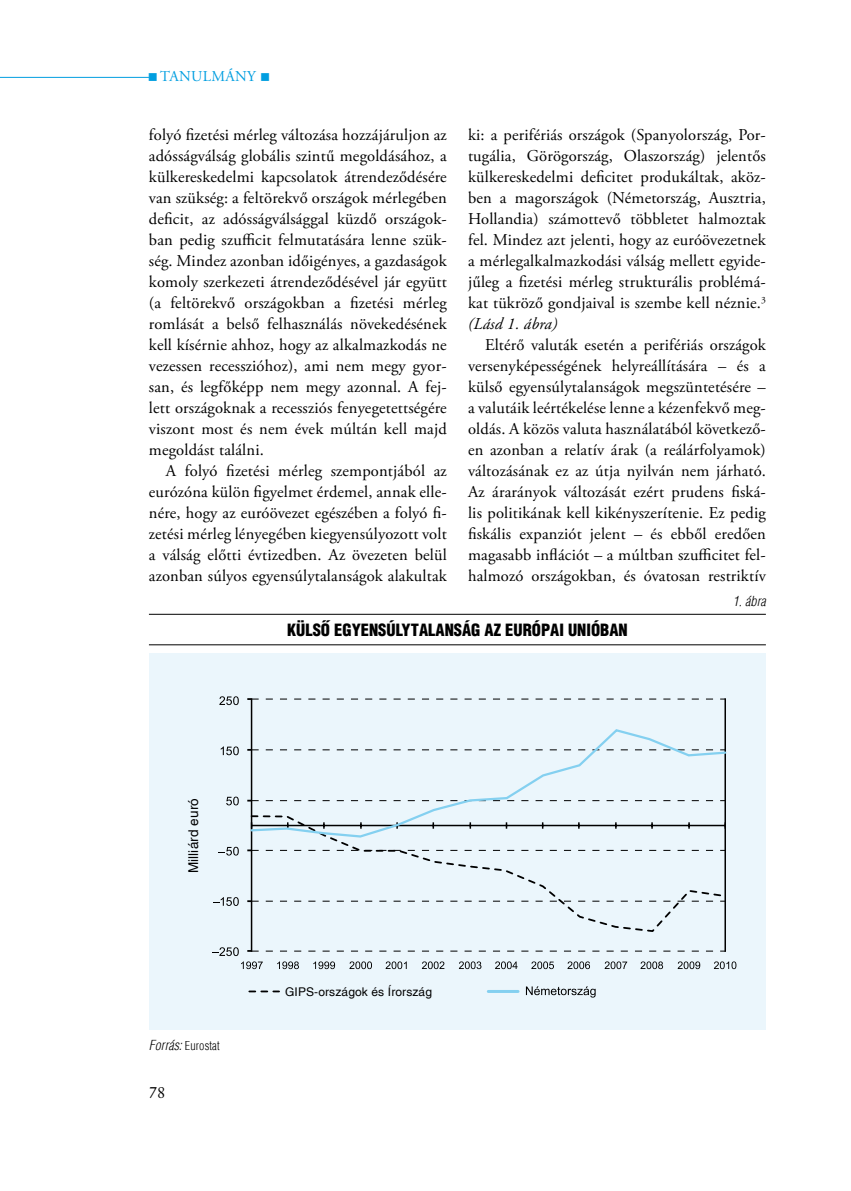
<style>
.page{position:relative;width:851px;height:1191px;background:#fff}
.page>*{position:absolute;margin:0;border:0;box-sizing:border-box;transform-origin:0 0}
.t1{font:16.5px/21px "Adobe Garamond Pro";letter-spacing:.01em;color:#000;text-align:justify}
.t2{font:900 condensed 16.5px "H Helvetica";color:#000}
.t3{font:16.5px "Original Garamond HU Normal";color:#000}
.t4{font:15px "Adobe Garamond Pro";letter-spacing:.19em;color:#009ee0}
.t5{font:13.5px "H Helvetica";letter-spacing:.01em;color:#000}
.t6{font:italic 300 condensed 13.5px "H Helvetica";color:#000}
.t7{font:12px "H Helvetica";letter-spacing:.01em;color:#000}
.t8{font:300 condensed 12px "H Helvetica";letter-spacing:.01em;color:#000}
.s1{font-style:italic}
.s2{font-style:italic;font-size:13.5px}
</style>
<div class="page">
<hr style="left:0;top:77px;width:149px;height:1px;background:#009ee0">
<hr style="left:149px;top:614px;width:616px;height:1px;background:#000">
<hr style="left:149px;top:644px;width:616px;height:1px;background:#000">
<div style="left:149px;top:653px;width:616px;height:376px;background:#ebf6fc"></div>
<hr style="left:488px;top:990px;width:30px;height:3px;background:#84d0f0">
<svg style="left:526px;top:986px;width:69px;height:11px"></svg>
<svg style="left:249px;top:990px;width:30px;height:2px"></svg>
<hr style="left:251px;top:699px;width:1px;height:252px;background:#000">
<hr style="left:724px;top:699px;width:1px;height:252px;background:#000">
<svg style="left:247px;top:698px;width:478px;height:2px"></svg>
<svg style="left:250px;top:839px;width:476px;height:94px"></svg>
<svg style="left:249px;top:728px;width:478px;height:111px"></svg>
<svg style="left:212px;top:947px;width:524px;height:22px"></svg>
<svg style="left:213px;top:897px;width:26px;height:9px"></svg>
<svg style="left:218px;top:846px;width:21px;height:9px"></svg>
<svg style="left:226px;top:796px;width:13px;height:9px"></svg>
<svg style="left:221px;top:746px;width:18px;height:9px"></svg>
<svg style="left:219px;top:696px;width:20px;height:9px"></svg>
<p class="t4" style="left:148px;top:67px;width:124px">■tanulmány ■</p>
<p class="t1" style="left:149px;top:125px;width:299px">folyó fizetési mérleg változása hozzájáruljon az adósságválság globális szintű megoldásához, a külkereskedelmi kapcsolatok átrendeződésére van szükség: a feltörekvő országok mérlegében deficit, az adósságválsággal küzdő országok&shy;ban pedig szufficit felmutatására lenne szük&shy;ség. Mindez azonban időigényes, a gazdaságok komoly szerkezeti átrendeződésével jár együtt (a feltörekvő országokban a fizetési mérleg romlását a belső felhasználás növekedésének kell kísérnie ahhoz, hogy az alkalmazkodás ne vezessen recesszióhoz), ami nem megy gyor&shy;san, és legfőképp nem megy azonnal. A fej&shy;lett országoknak a recessziós fenyegetettségére viszont most és nem évek múltán kell majd megoldást találni.</p>
<p class="t1" style="left:149px;top:461px;width:300px;text-indent:17px">A folyó fizetési mérleg szempontjából az eurózóna külön figyelmet érdemel, annak elle&shy;nére, hogy az euróövezet egészében a folyó fi&shy;zetési mérleg lényegében kiegyensúlyozott volt a válság előtti évtizedben. Az övezeten belül azonban súlyos egyensúlytalanságok alakultak</p>
<p class="t1" style="left:468px;top:125px;width:299px">ki: a perifériás országok (Spanyolország, Por&shy;tugália, Görögország, Olaszország) jelentős külkereskedelmi deficitet produkáltak, aköz&shy;ben a magországok (Németország, Ausztria, Hollandia) számottevő többletet halmoztak fel. Mindez azt jelenti, hogy az euróövezetnek a mérlegalkalmazkodási válság mellett egyide&shy;jűleg a fizetési mérleg strukturális problémá&shy;kat tükröző gondjaival is szembe kell néznie.<sup>3 </sup><span class="s1">(Lásd 1. ábra)</span></p>
<p class="t1" style="left:468px;top:335px;width:299px;text-indent:17px">Eltérő valuták esetén a perifériás országok versenyképességének helyreállítására – és a külső egyensúlytalanságok megszüntetésére – a valutáik leértékelése lenne a kézenfekvő meg&shy;oldás. A közös valuta használatából következő&shy;en azonban a relatív árak (a reálárfolyamok) változásának ez az útja nyilván nem járható.<br>Az árarányok változását ezért prudens fiská&shy;lis politikának kell kikényszerítenie. Ez pedig fiskális expanziót jelent – és ebből eredően magasabb inflációt – a múltban szufficitet fel&shy;halmozó országokban, és óvatosan restriktív</p>
<p class="t6" style="left:732px;top:593px;width:35px">1. ábra</p>
<p class="t2" style="left:287px;top:619px;width:342px">KÜLSŐ EGYENSÚLYTALANSÁG AZ EURÓPAI UNIÓBAN</p>
<p class="t5" style="left:185px;top:873px;width:77px;rotate:-90deg">Milliárd euró</p>
<p class="t8" style="left:149px;top:1038px;width:72px"><span class="s2">Forrás:</span> Eurostat</p>
<p class="t3" style="left:149px;top:1081px;width:18px">78</p>
<p class="t7" style="left:285px;top:984px;width:148px">GIPS-országok és Írország</p>
</div>
